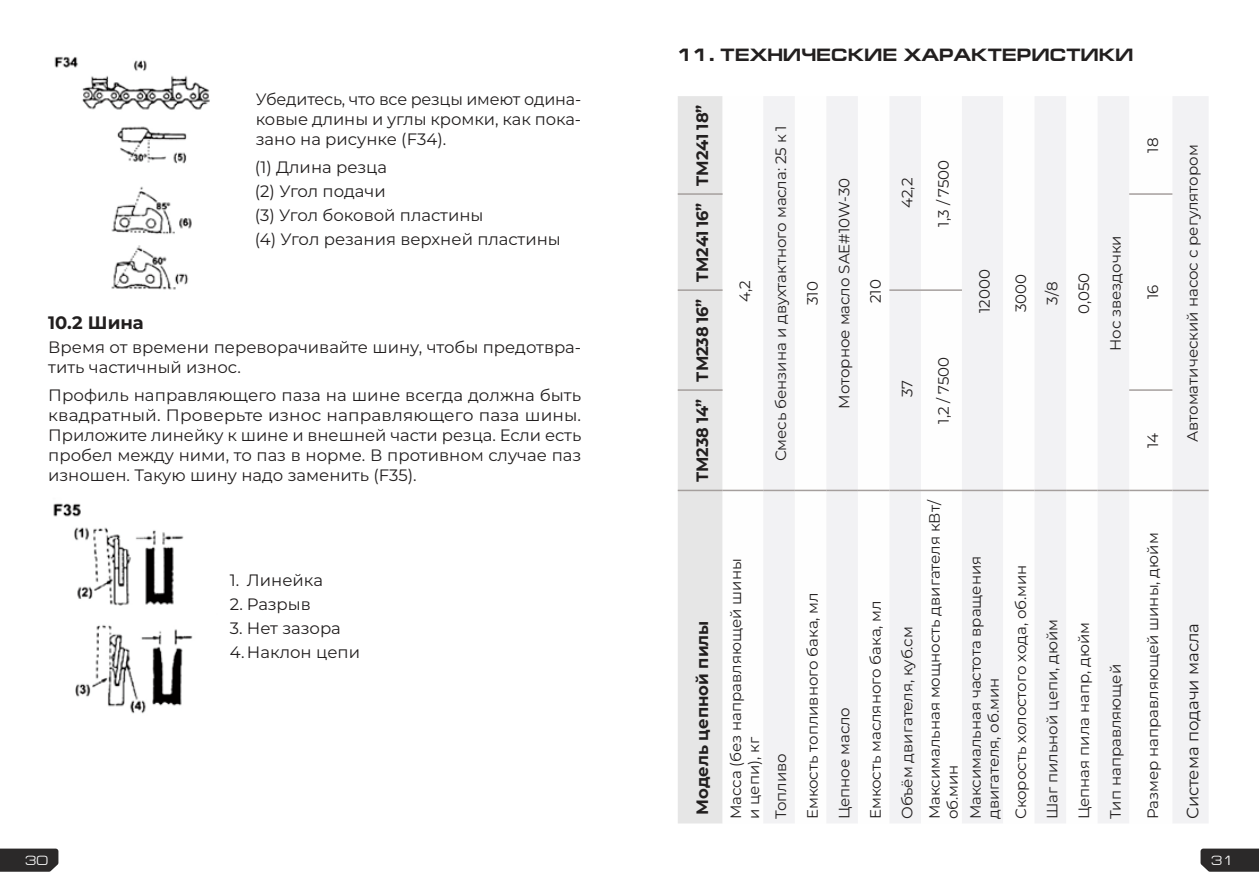
<style>
.page{position:relative;width:1259px;height:893px;background:#fff}
.page>*{position:absolute;margin:0;border:0;box-sizing:border-box;transform-origin:0 0}
.t1{font:700 18px "Europe Ext";color:#221f1f}
.t2{font:700 18px "Montserrat";color:#221f1f}
.Текст{font:16.5px/19.8px "Montserrat";color:#221f1f;text-align:justify}
.Таблицы___заголовок{font:700 16.5px "Montserrat";letter-spacing:-.01em;color:#221f1f}
.Таблицы{font:16.5px "Montserrat";color:#221f1f}
.Таблицы-2{font:15px/18px "Montserrat";color:#221f1f}
.t3{font:13.5px "Europe Ext Normal";color:#fefefe}
</style>
<div class="page">
<svg style="left:1200px;top:849px;width:59px;height:23px"></svg>
<svg style="left:0;top:849px;width:58px;height:23px"></svg>
<img style="left:53px;top:503px;width:140px;height:211px">
<img style="left:54px;top:56px;width:156px;height:234px">
<div style="left:678px;top:96px;width:44px;height:727px;background:#e6e6e6"></div>
<svg style="left:763px;top:96px;width:445px;height:727px;fill:#f2f2f4"></svg>
<hr style="left:678px;top:490px;width:44px;height:1px;background:#a59f9d">
<hr style="left:678px;top:389px;width:44px;height:2px;background:#a59f9d">
<hr style="left:678px;top:289px;width:44px;height:2px;background:#a59f9d">
<hr style="left:678px;top:193px;width:44px;height:2px;background:#a59f9d">
<hr style="left:722px;top:490px;width:41px;height:1px;background:#a59f9d">
<hr style="left:763px;top:490px;width:32px;height:1px;background:#a59f9d">
<hr style="left:795px;top:490px;width:31px;height:1px;background:#a59f9d">
<hr style="left:826px;top:490px;width:32px;height:1px;background:#a59f9d">
<hr style="left:858px;top:490px;width:31px;height:1px;background:#a59f9d">
<hr style="left:889px;top:490px;width:32px;height:1px;background:#a59f9d">
<hr style="left:889px;top:289px;width:32px;height:2px;background:#a59f9d">
<hr style="left:921px;top:490px;width:41px;height:1px;background:#a59f9d">
<hr style="left:921px;top:289px;width:41px;height:2px;background:#a59f9d">
<hr style="left:962px;top:490px;width:41px;height:1px;background:#a59f9d">
<hr style="left:1003px;top:490px;width:31px;height:1px;background:#a59f9d">
<hr style="left:1034px;top:490px;width:32px;height:1px;background:#a59f9d">
<hr style="left:1066px;top:490px;width:31px;height:1px;background:#a59f9d">
<hr style="left:1097px;top:490px;width:32px;height:1px;background:#a59f9d">
<hr style="left:1129px;top:490px;width:43px;height:1px;background:#a59f9d">
<hr style="left:1129px;top:389px;width:43px;height:2px;background:#a59f9d">
<hr style="left:1129px;top:193px;width:43px;height:2px;background:#a59f9d">
<hr style="left:1172px;top:490px;width:36px;height:1px;background:#a59f9d">
<p class="Текст" style="left:256px;top:89px;width:325px">Убедитесь, что все резцы имеют одина&shy;ковые длины и углы кромки, как пока&shy;зано на рисунке (F34).</p>
<p class="Текст" style="left:255px;top:157px;width:134px">(1) Длина резца</p>
<p class="Текст" style="left:255px;top:181px;width:132px">(2) Угол подачи</p>
<p class="Текст" style="left:255px;top:205px;width:230px">(3) Угол боковой пластины</p>
<p class="Текст" style="left:255px;top:229px;width:308px">(4) Угол резания верхней пластины</p>
<p class="t2" style="left:48px;top:310px;width:97px">10.2 Шина</p>
<p class="Текст" style="left:48px;top:337px;width:532px">Время от времени переворачивайте шину, чтобы предотвра&shy;тить частичный износ.</p>
<p class="Текст" style="left:48px;top:385px;width:534px">Профиль направляющего паза на шине всегда должна быть квадратный. Проверьте износ направляющего паза шины.<br>Приложите линейку к шине и внешней части резца. Если есть пробел между ними, то паз в норме. В противном случае паз изношен. Такую шину надо заменить (F35).</p>
<p class="Текст" style="left:230px;top:569px;width:95px">1. Линейка</p>
<p class="Текст" style="left:230px;top:593px;width:83px">2. Разрыв</p>
<p class="Текст" style="left:230px;top:617px;width:112px">3. Нет зазора</p>
<p class="Текст" style="left:230px;top:641px;width:132px">4. Наклон цепи</p>
<p class="t1" style="left:678px;top:45px;width:457px">11. ТЕХНИЧЕСКИЕ ХАРАКТЕРИСТИКИ</p>
<p class="Таблицы___заголовок" style="left:690px;top:186px;width:82px;rotate:-90deg">TM241 18”</p>
<p class="Таблицы___заголовок" style="left:690px;top:282px;width:81px;rotate:-90deg">TM241 16”</p>
<p class="Таблицы___заголовок" style="left:690px;top:382px;width:84px;rotate:-90deg">ТМ238 16”</p>
<p class="Таблицы___заголовок" style="left:690px;top:482px;width:85px;rotate:-90deg">ТМ238 14”</p>
<p class="Таблицы___заголовок" style="left:690px;top:815px;width:196px;rotate:-90deg">Модель цепной пилы</p>
<p class="Таблицы-2" style="left:735px;top:302px;width:24px;rotate:-90deg">4,2</p>
<p class="Таблицы-2" style="left:771px;top:461px;width:338px;rotate:-90deg">Смесь бензина и двухтактного масла: 25 к 1</p>
<p class="Таблицы-2" style="left:803px;top:305px;width:25px;rotate:-90deg">310</p>
<p class="Таблицы-2" style="left:726px;top:819px;width:262px;rotate:-90deg">Масса (без направляющей шины и цепи), кг</p>
<p class="Таблицы-2" style="left:771px;top:819px;width:68px;rotate:-90deg">Топливо</p>
<p class="Таблицы-2" style="left:803px;top:819px;width:229px;rotate:-90deg">Емкость топливного бака, мл</p>
<p class="Таблицы-2" style="left:834px;top:408px;width:232px;rotate:-90deg">Моторное масло SAE#10W-30</p>
<p class="Таблицы-2" style="left:866px;top:303px;width:25px;rotate:-90deg">210</p>
<p class="Таблицы-2" style="left:897px;top:208px;width:32px;rotate:-90deg">42,2</p>
<p class="Таблицы-2" style="left:897px;top:397px;width:19px;rotate:-90deg">37</p>
<p class="Таблицы-2" style="left:934px;top:227px;width:68px;rotate:-90deg">1,3 / 7500</p>
<p class="Таблицы-2" style="left:934px;top:424px;width:69px;rotate:-90deg">1,2 / 7500</p>
<p class="Таблицы-2" style="left:975px;top:313px;width:45px;rotate:-90deg">12000</p>
<p class="Таблицы-2" style="left:1011px;top:312px;width:40px;rotate:-90deg">3000</p>
<p class="Таблицы-2" style="left:1042px;top:305px;width:24px;rotate:-90deg">3/8</p>
<p class="Таблицы-2" style="left:1074px;top:314px;width:43px;rotate:-90deg">0,050</p>
<p class="Таблицы-2" style="left:1105px;top:351px;width:117px;rotate:-90deg">Нос звездочки</p>
<p class="Таблицы-2" style="left:834px;top:819px;width:114px;rotate:-90deg">Цепное масло</p>
<p class="Таблицы-2" style="left:866px;top:819px;width:221px;rotate:-90deg">Емкость масляного бака, мл</p>
<p class="Таблицы-2" style="left:897px;top:819px;width:194px;rotate:-90deg">Объём двигателя, куб.см</p>
<p class="Таблицы-2" style="left:925px;top:819px;width:321px;rotate:-90deg">Максимальная мощность двигателя кВт/ об.мин</p>
<p class="Таблицы-2" style="left:966px;top:819px;width:265px;rotate:-90deg">Максимальная частота вращения двигателя, об.мин</p>
<p class="Таблицы-2" style="left:1011px;top:819px;width:256px;rotate:-90deg">Скорость холостого хода, об.мин</p>
<p class="Таблицы-2" style="left:1042px;top:819px;width:202px;rotate:-90deg">Шаг пильной цепи, дюйм</p>
<p class="Таблицы-2" style="left:1074px;top:819px;width:199px;rotate:-90deg">Цепная пила напр, дюйм</p>
<p class="Таблицы-2" style="left:1105px;top:819px;width:157px;rotate:-90deg">Тип направляющей</p>
<p class="Таблицы-2" style="left:1143px;top:153px;width:16px;rotate:-90deg">18</p>
<p class="Таблицы-2" style="left:1143px;top:299px;width:16px;rotate:-90deg">16</p>
<p class="Таблицы-2" style="left:1143px;top:448px;width:17px;rotate:-90deg">14</p>
<p class="Таблицы-2" style="left:1143px;top:819px;width:288px;rotate:-90deg">Размер направляющей шины, дюйм</p>
<p class="Таблицы-2" style="left:1183px;top:442px;width:299px;rotate:-90deg">Автоматический насос с регулятором</p>
<p class="Таблицы" style="left:1181px;top:819px;width:198px;rotate:-90deg">Система подачи масла</p>
<p class="t3" style="left:25px;top:853px;width:25px">30</p>
<p class="t3" style="left:1210px;top:853px;width:25px">31</p>
</div>
